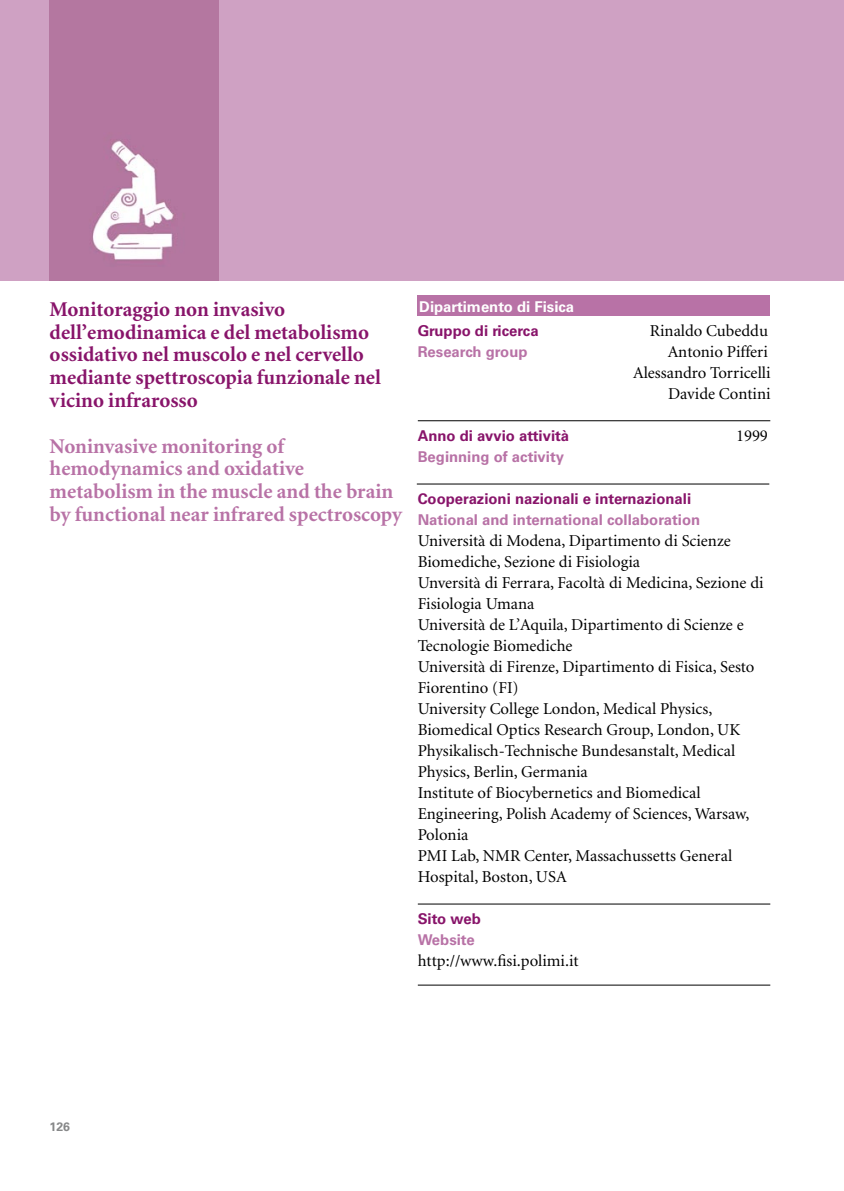
<style>
.page{position:relative;width:844px;height:1191px;background:#fff}
.page>*{position:absolute;margin:0;border:0;box-sizing:border-box;transform-origin:0 0}
.t1{font:700 21px/22.8px "Minion";color:#88146a}
.t2{font:700 21px/22.8px "Minion";color:#b872a6}
.t3{font:16.62px/21px "Minion";color:#000;text-align:right}
.t4{font:700 14.88px "Univers";color:#88146a}
.t5{font:700 14.88px "Univers";color:#b872a6}
.t6{font:700 14.88px "Univers";color:#fff}
.t7{font:700 12.25px "Univers";color:#878889}
</style>
<div class="page">
<div style="left:0;top:0;width:843px;height:281px;background:#cfa1c3"></div>
<img style="left:49px;top:0;width:169px;height:281px">
<hr style="left:417px;top:420px;width:353px;height:1px;background:#000">
<hr style="left:416px;top:484px;width:353px;height:1px;background:#000">
<hr style="left:417px;top:984px;width:353px;height:1px;background:#000">
<hr style="left:417px;top:903px;width:353px;height:1px;background:#000">
<div style="left:416px;top:295px;width:353px;height:20px;background:#b872a6"></div>
<p class="t1" style="left:50px;top:298px;width:333px">Monitoraggio non invasivo dell’emodinamica e del metabolismo ossidativo nel muscolo e nel cervello mediante spettroscopia funzionale nel vicino infrarosso</p>
<p class="t2" style="left:50px;top:435px;width:354px">Noninvasive monitoring of hemodynamics and oxidative metabolism in the muscle and the brain by functional near infrared spectroscopy</p>
<p class="t6" style="left:419px;top:298px;width:156px">Dipartimento di Fisica</p>
<p class="t4" style="left:417px;top:322px;width:122px">Gruppo di ricerca</p>
<p class="t3" style="left:649px;top:321px;width:120px">Rinaldo Cubeddu</p>
<p class="t5" style="left:417px;top:343px;width:111px">Research group</p>
<p class="t3" style="left:633px;top:342px;width:139px">Antonio Pifferi<br>Alessandro Torricelli<br>Davide Contini</p>
<p class="t4" style="left:417px;top:427px;width:153px">Anno di avvio attività</p>
<p class="t3" style="left:735px;top:426px;width:33px">1999</p>
<p class="t5" style="left:417px;top:448px;width:148px">Beginning of activity</p>
<p class="t4" style="left:417px;top:490px;width:275px">Cooperazioni nazionali e internazionali</p>
<p class="t5" style="left:417px;top:511px;width:284px">National and international collaboration</p>
<p class="t3" style="left:417px;top:531px;width:347px;text-align:left">Università di Modena, Dipartimento di Scienze Biomediche, Sezione di Fisiologia<br>Unversità di Ferrara, Facoltà di Medicina, Sezione di Fisiologia Umana<br>Università de L’Aquila, Dipartimento di Scienze e Tecnologie Biomediche<br>Università di Firenze, Dipartimento di Fisica, Sesto Fiorentino (FI)<br>University College London, Medical Physics, Biomedical Optics Research Group, London, UK Physikalisch-Technische Bundesanstalt, Medical Physics, Berlin, Germania<br>Institute of Biocybernetics and Biomedical Engineering, Polish Academy of Sciences, Warsaw, Polonia<br>PMI Lab, NMR Center, Massachussetts General Hospital, Boston, USA</p>
<p class="t4" style="left:417px;top:910px;width:65px">Sito web</p>
<p class="t5" style="left:417px;top:931px;width:58px">Website</p>
<p class="t3" style="left:417px;top:951px;width:162px">http://www.fisi.polimi.it</p>
<p class="t7" style="left:50px;top:1120px;width:15px">126</p>
</div>
